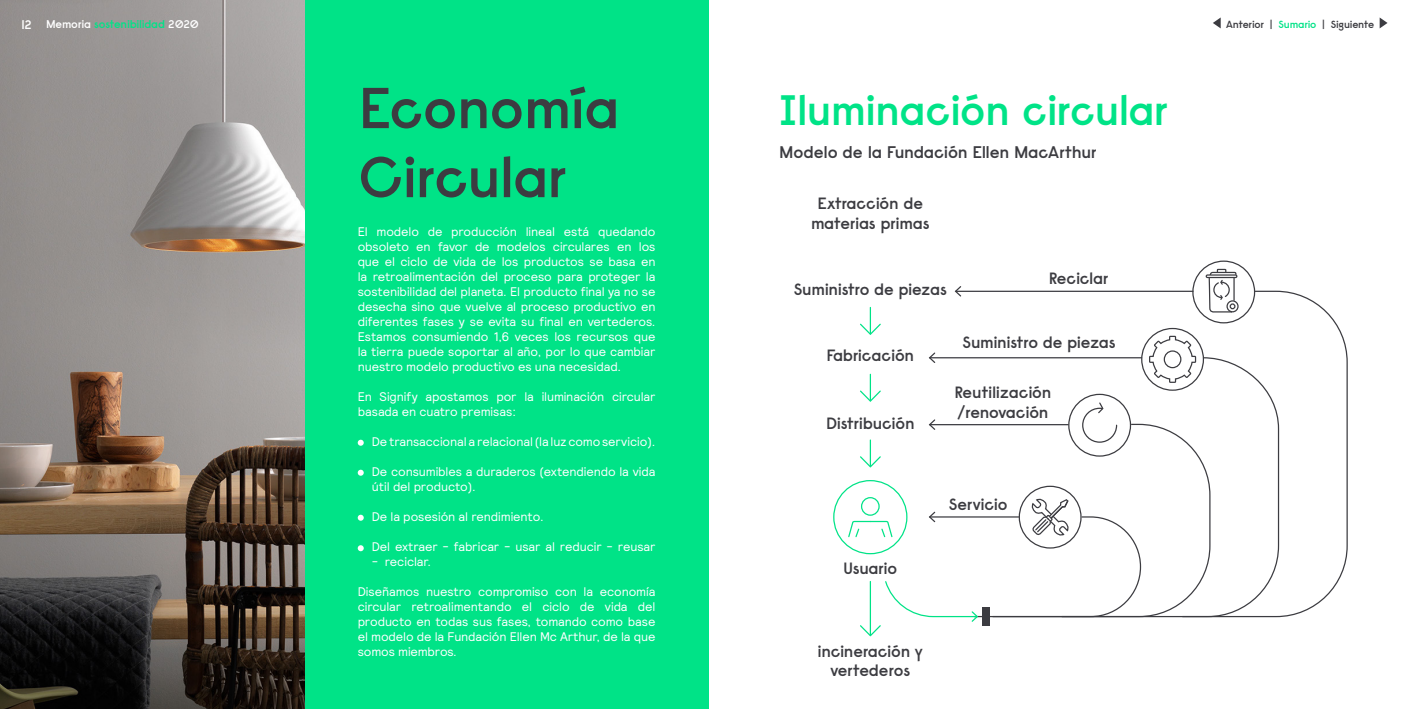
<style>
.page{position:relative;width:1418px;height:709px;background:#fff}
.page>*{position:absolute;margin:0;border:0;box-sizing:border-box;transform-origin:0 0}
.t1{font:600 57.5px/69px "Raisonne";letter-spacing:-.02em;color:#3c3c41}
.t2{font:600 42.5px "Raisonne";letter-spacing:-.02em;color:#00e387}
.t3{font:600 16.88px "Raisonne";letter-spacing:-.015em;color:#3c3c41}
.t4{font:600 16.38px/19.6px "Raisonne";letter-spacing:-.02em;color:#3c3c41;text-align:center}
.t5{font:12.5px/15px "Relative";letter-spacing:-.01em;color:#fff;text-align:justify}
.t6{font:600 11.25px "Raisonne";letter-spacing:-.02em;color:#00e387}
.t7{font:600 10.38px "Raisonne";letter-spacing:-.02em;color:#3c3c41}
.s1{font-size:12.5px;color:#fff}
.s2{color:#fff}
.s3{color:#00e387}
</style>
<div class="page">
<div style="left:0;top:0;width:709px;height:709px;background:#00e387"></div>
<img style="left:0;top:0;width:304px;height:709px">
<hr style="left:929px;top:424px;width:139px;height:1px;background:#3c3c41">
<svg style="left:928px;top:419px;width:8px;height:11px"></svg>
<hr style="left:929px;top:357px;width:212px;height:1px;background:#3c3c41">
<svg style="left:928px;top:352px;width:8px;height:11px"></svg>
<hr style="left:955px;top:291px;width:237px;height:1px;background:#3c3c41">
<svg style="left:954px;top:286px;width:8px;height:11px"></svg>
<svg style="left:1060px;top:290px;width:288px;height:328px"></svg>
<svg style="left:1379px;top:17px;width:8px;height:11px"></svg>
<svg style="left:1213px;top:18px;width:7px;height:10px"></svg>
<svg style="left:358px;top:440px;width:6px;height:6px"></svg>
<svg style="left:358px;top:469px;width:6px;height:7px"></svg>
<div style="left:358px;top:514px;width:6px;height:7px;background:#fff;border-radius:50%"></div>
<svg style="left:358px;top:545px;width:6px;height:6px"></svg>
<hr style="left:869px;top:374px;width:2px;height:26px;background:#00e387">
<svg style="left:860px;top:389px;width:21px;height:13px"></svg>
<hr style="left:869px;top:307px;width:2px;height:26px;background:#00e387">
<svg style="left:860px;top:322px;width:21px;height:13px"></svg>
<hr style="left:869px;top:440px;width:2px;height:26px;background:#00e387">
<svg style="left:860px;top:455px;width:21px;height:13px"></svg>
<div style="left:1226px;top:300px;width:12px;height:12px;border:1px solid #3c3c41;border-radius:50%"></div>
<div style="left:1205px;top:274px;width:32px;height:4px;border:1px solid #3c3c41"></div>
<svg style="left:1207px;top:268px;width:30px;height:45px"></svg>
<svg style="left:1081px;top:401px;width:36px;height:42px"></svg>
<svg style="left:1148px;top:335px;width:131px;height:283px"></svg>
<svg style="left:847px;top:496px;width:294px;height:141px"></svg>
<p class="t6" style="left:21px;top:17px;width:179px"><span class="s1">12</span> <span class="s2">Memoria</span> sostenibilidad <span class="s2">2020</span></p>
<p class="t7" style="left:1226px;top:17px;width:149px">Anterior | <span class="s3">Sumario</span> | Siguiente</p>
<h1 class="t1" style="left:358px;top:73px;width:263px">Economía<br>Circular</h1>
<p class="t5" style="left:358px;top:223px;width:299px">El modelo de producción lineal está quedando obsoleto en favor de modelos circulares en los que el ciclo de vida de los productos se basa en la retroalimentación del proceso para proteger la sostenibilidad del planeta. El producto final ya no se desecha sino que vuelve al proceso productivo en diferentes fases y se evita su final en vertederos.<br>Estamos consumiendo 1,6 veces los recursos que la tierra puede soportar al año, por lo que cambiar nuestro modelo productivo es una necesidad.</p>
<p class="t5" style="left:358px;top:388px;width:299px">En Signify apostamos por la iluminación circular basada en cuatro premisas:</p>
<p class="t5" style="left:372px;top:433px;width:285px">De transaccional a relacional (la luz como servicio).</p>
<p class="t5" style="left:372px;top:463px;width:285px">De consumibles a duraderos (extendiendo la vida útil del producto).</p>
<p class="t5" style="left:372px;top:508px;width:173px">De la posesión al rendimiento.</p>
<p class="t5" style="left:372px;top:538px;width:285px">Del extraer - fabricar - usar al reducir - reusar</p>
<p class="t5" style="left:372px;top:553px;width:61px">- reciclar.</p>
<p class="t5" style="left:358px;top:583px;width:299px">Diseñamos nuestro compromiso con la economía circular retroalimentando el ciclo de vida del producto en todas sus fases, tomando como base el modelo de la Fundación Ellen Mc Arthur, de la que somos miembros.</p>
<h2 class="t2" style="left:779px;top:82px;width:390px">Iluminación circular</h2>
<h3 class="t3" style="left:779px;top:141px;width:319px">Modelo de la Fundación Ellen MacArthur</h3>
<h3 class="t4" style="left:811px;top:193px;width:120px">Extracción de materias primas</h3>
<h3 class="t4" style="left:793px;top:279px;width:155px">Suministro de piezas</h3>
<h3 class="t4" style="left:1048px;top:268px;width:61px">Reciclar</h3>
<h3 class="t4" style="left:826px;top:345px;width:89px">Fabricación</h3>
<h3 class="t4" style="left:826px;top:413px;width:90px">Distribución</h3>
<h3 class="t4" style="left:962px;top:332px;width:155px">Suministro de piezas</h3>
<h3 class="t4" style="left:954px;top:382px;width:98px;text-align:left">Reutilización /renovación</h3>
<h3 class="t4" style="left:843px;top:558px;width:55px">Usuario</h3>
<h3 class="t4" style="left:948px;top:494px;width:60px">Servicio</h3>
<h3 class="t4" style="left:817px;top:641px;width:107px">incineración y vertederos</h3>
</div>
